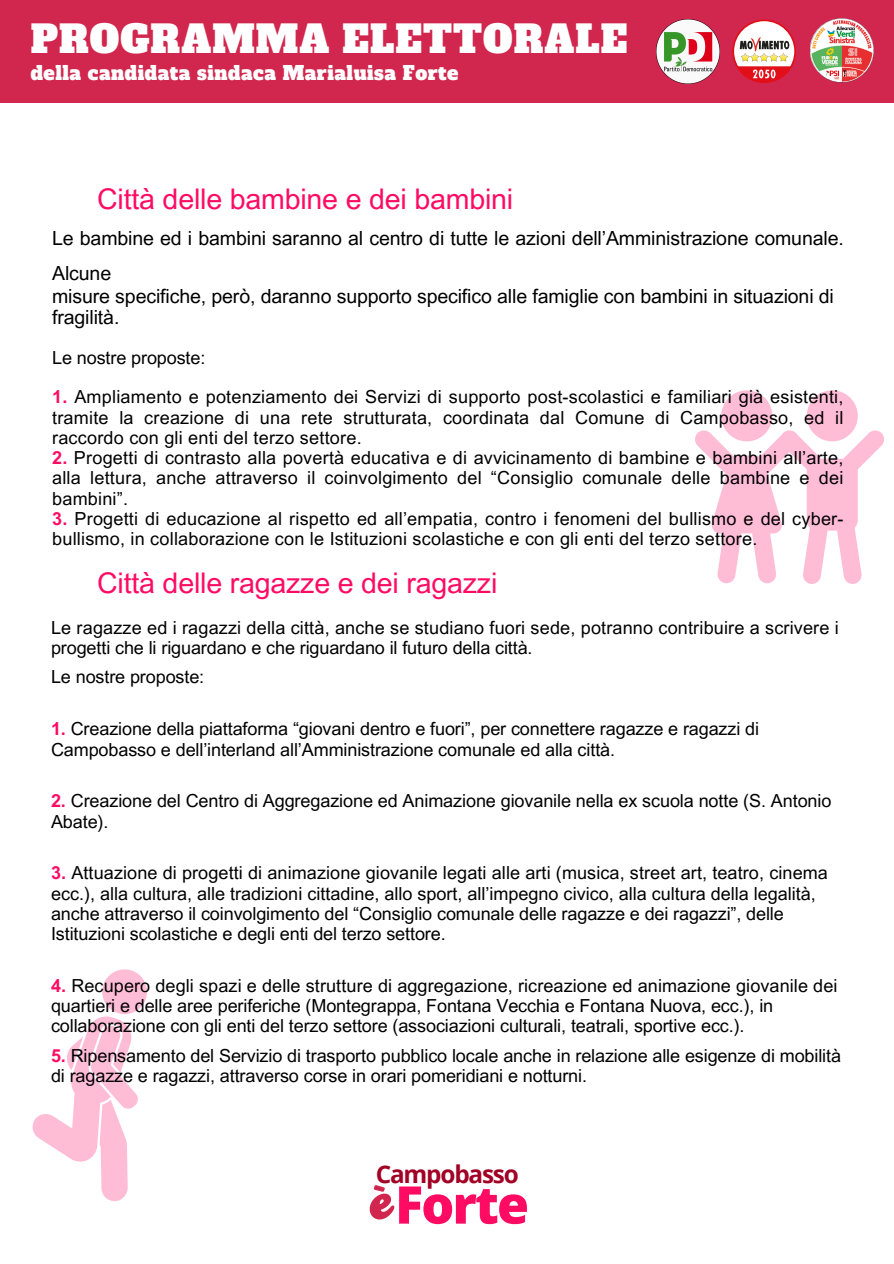
<style>
.page{position:relative;width:894px;height:1264px;background:#fff}
.page>*{position:absolute;margin:0;border:0;box-sizing:border-box;transform-origin:0 0}
.t1{font:800 52.05px "Open Sans";letter-spacing:-.035em;color:#ff0b63}
.t2{font:37.2px "Alfa Slab One";letter-spacing:.03em;color:#fff}
.t3{font:28.5px "Arial MT Pro";letter-spacing:-.005em;color:#ff0b63}
.t4{font:700 24.3px "Open Sans";letter-spacing:-.05em;color:#a20126}
.t5{font:19.5px/34.8px "Arial MT Pro";letter-spacing:-.005em;color:#000}
.t6{font:18.9px "Alfa Slab One";letter-spacing:.03em;color:#fff}
.t7{font:18px/20.2px "Arial MT Pro";letter-spacing:-.005em;color:#000;text-align:justify}
.t8{font:18px/20.2px "Arial MT Pro";letter-spacing:.015em;color:#000}
.s1{font-weight:700;color:#ff0b63}
</style>
<div class="page">
<div style="left:0;top:0;width:893px;height:102px;background:#d1264e"></div>
<img style="left:656px;top:20px;width:63px;height:64px">
<svg style="left:732px;top:19px;width:63px;height:64px"></svg>
<img style="left:810px;top:18px;width:64px;height:65px">
<svg style="left:695px;top:390px;width:189px;height:194px"></svg>
<svg style="left:32px;top:969px;width:115px;height:232px"></svg>
<p class="t2" style="left:31px;top:14px;width:598px">PROGRAMMA ELETTORALE</p>
<p class="t6" style="left:31px;top:60px;width:429px">della candidata sindaca Marialuisa Forte</p>
<p class="t3" style="left:97px;top:188px;width:417px">Città delle bambine e dei bambini</p>
<p class="t5" style="left:52px;top:223px;width:793px">Le bambine ed i bambini saranno al centro di tutte le azioni dell’Amministrazione comunale.<br>Alcune</p>
<p class="t5" style="left:52px;top:281px;width:783px">misure specifiche, però, daranno supporto specifico alle famiglie con bambini in situazioni di</p>
<p class="t5" style="left:52px;top:302px;width:69px">fragilità.</p>
<h3 class="t7" style="left:52px;top:350px;width:155px">Le nostre proposte:</h3>
<p class="t7" style="left:52px;top:389px;width:792px"><span class="s1">1.</span> Ampliamento e potenziamento dei Servizi di supporto post-scolastici e familiari già esistenti, tramite la creazione di una rete strutturata, coordinata dal Comune di Campobasso, ed il raccordo con gli enti del terzo settore.</p>
<p class="t7" style="left:52px;top:450px;width:792px"><span class="s1">2.</span> Progetti di contrasto alla povertà educativa e di avvicinamento di bambine e bambini all’arte, alla lettura, anche attraverso il coinvolgimento del “Consiglio comunale delle bambine e dei bambini”.</p>
<p class="t8" style="left:52px;top:510px;width:792px"><span class="s1">3.</span> Progetti di educazione al rispetto ed all’empatia, contro i fenomeni del bullismo e del cyber&shy;bullismo, in collaborazione con le Istituzioni scolastiche e con gli enti del terzo settore.</p>
<p class="t3" style="left:97px;top:572px;width:401px">Città delle ragazze e dei ragazzi</p>
<p class="t7" style="left:51px;top:619px;width:789px">Le ragazze ed i ragazzi della città, anche se studiano fuori sede, potranno contribuire a scrivere i</p>
<p class="t7" style="left:51px;top:640px;width:483px">progetti che li riguardano e che riguardano il futuro della città.</p>
<h3 class="t7" style="left:51px;top:669px;width:155px">Le nostre proposte:</h3>
<p class="t7" style="left:51px;top:721px;width:709px"><span class="s1">1.</span> Creazione della piattaforma “giovani dentro e fuori”, per connettere ragazze e ragazzi di</p>
<p class="t7" style="left:51px;top:741px;width:565px">Campobasso e dell’interland all’Amministrazione comunale ed alla città.</p>
<p class="t7" style="left:51px;top:793px;width:781px"><span class="s1">2.</span> Creazione del Centro di Aggregazione ed Animazione giovanile nella ex scuola notte (S. Antonio</p>
<p class="t7" style="left:51px;top:813px;width:59px">Abate).</p>
<p class="t7" style="left:51px;top:865px;width:778px"><span class="s1">3.</span> Attuazione di progetti di animazione giovanile legati alle arti (musica, street art, teatro, cinema</p>
<p class="t7" style="left:51px;top:885px;width:766px">ecc.), alla cultura, alle tradizioni cittadine, allo sport, all’impegno civico, alla cultura della legalità,</p>
<p class="t7" style="left:51px;top:905px;width:734px">anche attraverso il coinvolgimento del “Consiglio comunale delle ragazze e dei ragazzi”, delle</p>
<p class="t7" style="left:51px;top:925px;width:396px">Istituzioni scolastiche e degli enti del terzo settore.</p>
<p class="t7" style="left:51px;top:977px;width:787px"><span class="s1">4.</span> Recupero degli spazi e delle strutture di aggregazione, ricreazione ed animazione giovanile dei</p>
<p class="t7" style="left:51px;top:997px;width:723px">quartieri e delle aree periferiche (Montegrappa, Fontana Vecchia e Fontana Nuova, ecc.), in</p>
<p class="t7" style="left:51px;top:1018px;width:695px">collaborazione con gli enti del terzo settore (associazioni culturali, teatrali, sportive ecc.).</p>
<p class="t7" style="left:51px;top:1047px;width:791px"><span class="s1">5.</span> Ripensamento del Servizio di trasporto pubblico locale anche in relazione alle esigenze di mobilità</p>
<p class="t7" style="left:51px;top:1067px;width:537px">di ragazze e ragazzi, attraverso corse in orari pomeridiani e notturni.</p>
<p class="t4" style="left:375px;top:1156px;width:145px">Campobasso</p>
<p class="t1" style="left:395px;top:1167px;width:135px">Forte</p>
</div>
